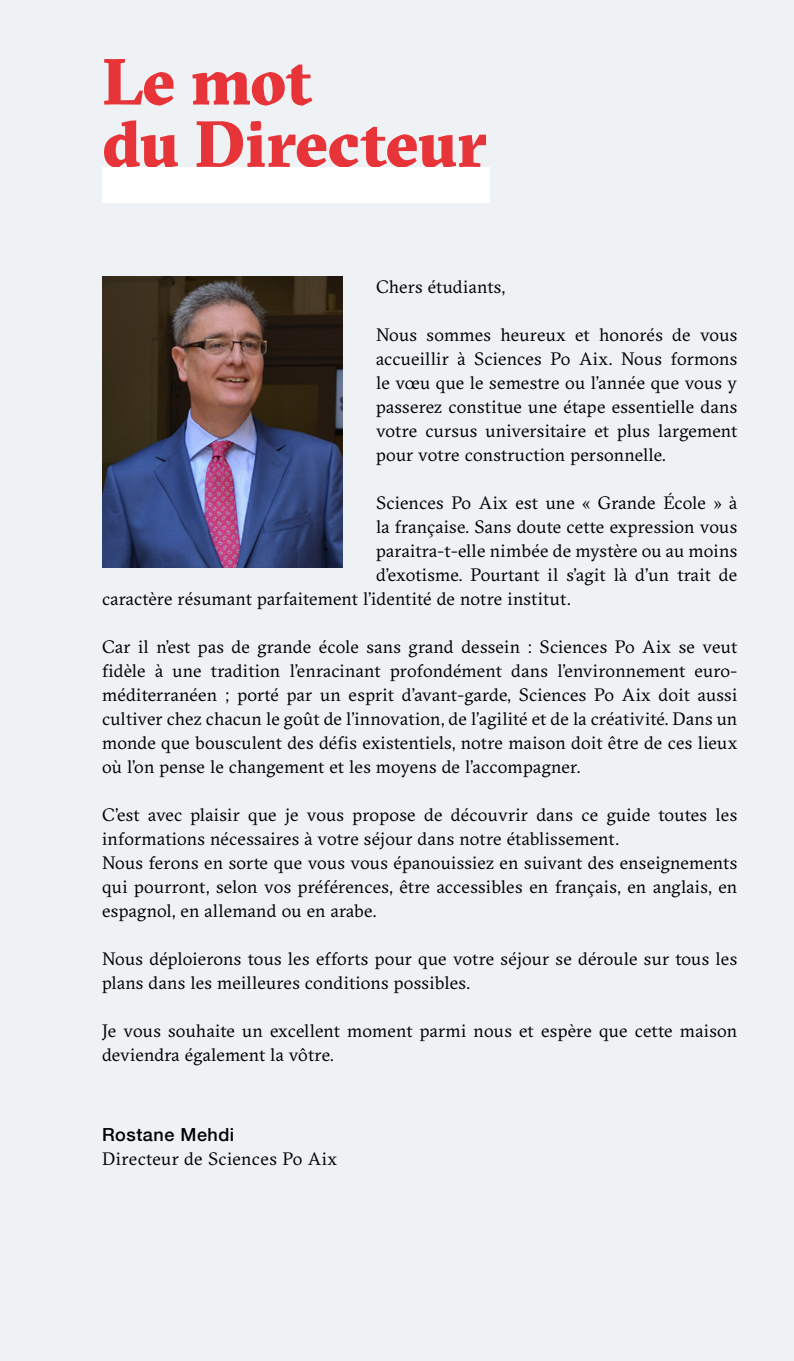
<style>
.page{position:relative;width:794px;height:1361px;background:#eef2f4}
.page>*{position:absolute;margin:0;border:0;box-sizing:border-box;transform-origin:0 0}
.t1{font:900 65px/62.2px "GT Sectra";letter-spacing:-.01em;color:#e73439}
.t2{font:18px/24px "GT Sectra";letter-spacing:.01em;color:#000}
.t3{font:500 18px "Helvetica Neue LT Com";letter-spacing:.03em;color:#000}
</style>
<div class="page">
<div style="left:102px;top:167px;width:387px;height:35px;background:#fff"></div>
<img style="left:102px;top:276px;width:240px;height:291px">
<h1 class="t1" style="left:102px;top:50px;width:386px">Le mot<br>du Directeur</h1>
<p class="t2" style="left:376px;top:275px;width:130px">Chers étudiants,</p>
<p class="t2" style="left:376px;top:323px;width:363px;text-align:justify">Nous sommes heureux et honorés de vous accueillir à Sciences Po Aix. Nous formons le vœu que le semestre ou l’année que vous y passerez constitue une étape essentielle dans votre cursus universitaire et plus largement pour votre construction personnelle.</p>
<p class="t2" style="left:376px;top:491px;width:363px">Sciences Po Aix est une « Grande École » à</p>
<p class="t2" style="left:376px;top:515px;width:363px">la française. Sans doute cette expression vous</p>
<p class="t2" style="left:376px;top:539px;width:363px">paraitra-t-elle nimbée de mystère ou au moins</p>
<p class="t2" style="left:376px;top:563px;width:363px">d’exotisme. Pourtant il s’agit là d’un trait de</p>
<p class="t2" style="left:102px;top:587px;width:470px">caractère résumant parfaitement l’identité de notre institut.</p>
<p class="t2" style="left:102px;top:635px;width:636px;text-align:justify">Car il n’est pas de grande école sans grand dessein : Sciences Po Aix se veut fidèle à une tradition l’enracinant profondément dans l’environnement euro&shy;méditerranéen ; porté par un esprit d’avant-garde, Sciences Po Aix doit aussi cultiver chez chacun le goût de l’innovation, de l’agilité et de la créativité. Dans un monde que bousculent des défis existentiels, notre maison doit être de ces lieux où l’on pense le changement et les moyens de l’accompagner.</p>
<p class="t2" style="left:102px;top:803px;width:637px">C’est avec plaisir que je vous propose de découvrir dans ce guide toutes les informations nécessaires à votre séjour dans notre établissement.<br>Nous ferons en sorte que vous vous épanouissiez en suivant des enseignements qui pourront, selon vos préférences, être accessibles en français, en anglais, en espagnol, en allemand ou en arabe.</p>
<p class="t2" style="left:102px;top:947px;width:636px">Nous déploierons tous les efforts pour que votre séjour se déroule sur tous les plans dans les meilleures conditions possibles.</p>
<p class="t2" style="left:102px;top:1019px;width:637px">Je vous souhaite un excellent moment parmi nous et espère que cette maison deviendra également la vôtre.</p>
<p class="t3" style="left:102px;top:1123px;width:134px">Rostane Mehdi</p>
<p class="t2" style="left:102px;top:1147px;width:236px">Directeur de Sciences Po Aix</p>
</div>
